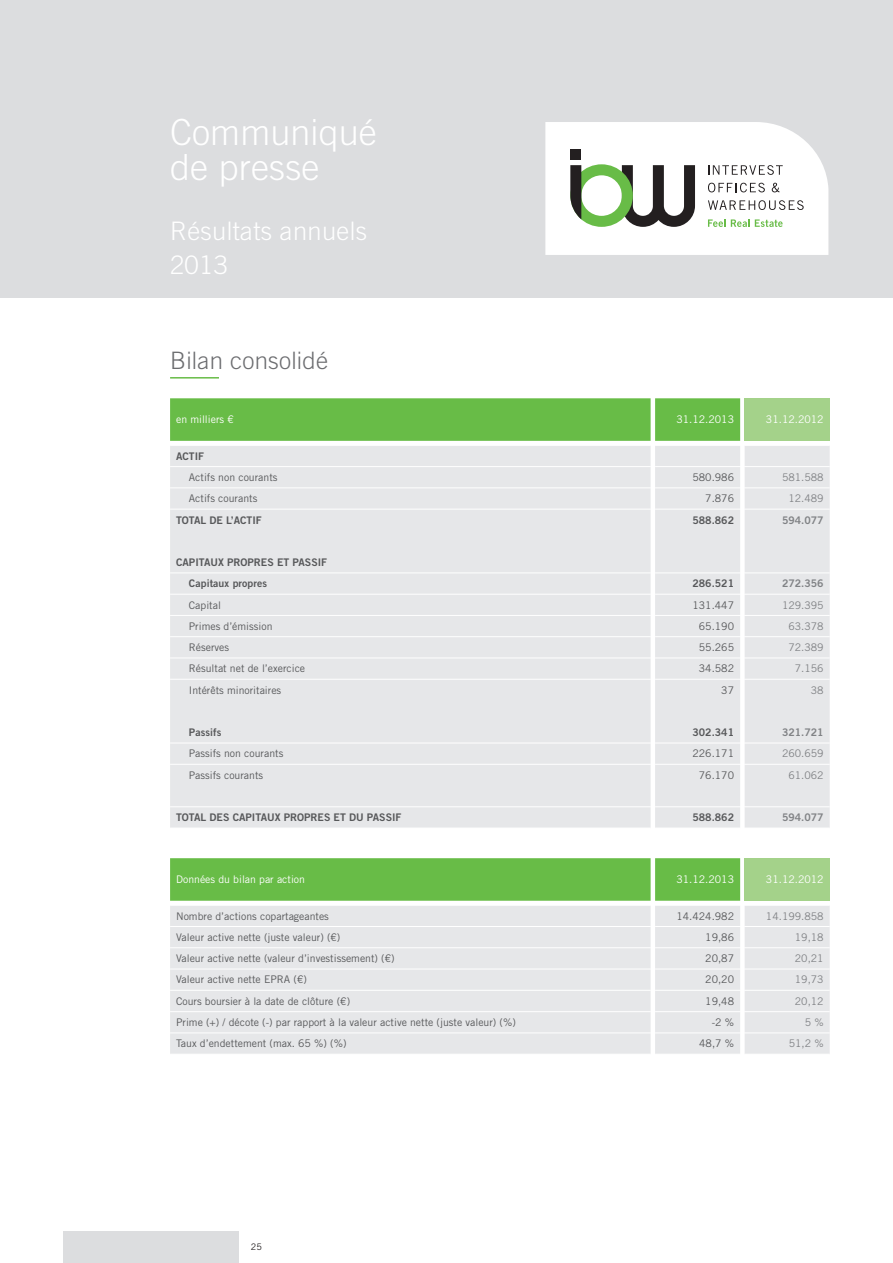
<style>
.page{position:relative;width:893px;height:1263px;background:#fff}
.page>*{position:absolute;margin:0;border:0;box-sizing:border-box;transform-origin:0 0}
.t1{font:300 36px/34.5px "Trade Gothic LT Std";letter-spacing:.005em;color:#fff}
.t2{font:300 25.5px/34.5px "Trade Gothic LT Std";letter-spacing:.015em;color:#fff}
.t3{font:300 24px "Trade Gothic LT Std";letter-spacing:.01em;color:#6c6d70}
.t4{font:10.5px "Trade Gothic LT Std";color:#57585a}
.t5{font:10.5px/21.3px "Trade Gothic LT Std Bd 2";color:#57585a}
.t6{font:10.5px "Trade Gothic LT Std";color:#808285}
.t7{font:10.5px "Trade Gothic LT Std";color:#fff}
.t8{font:10.5px "Trade Gothic LT Std Bd 2";color:#808285}
.t9{font:9px "Trade Gothic LT Std";color:#231f20}
</style>
<div class="page">
<hr style="left:170px;top:377px;width:49px;height:2px;background:#68bc47">
<div style="left:745px;top:398px;width:85px;height:43px;background:#a4d28a"></div>
<div style="left:170px;top:446px;width:660px;height:382px;background:#e6e7e9"></div>
<div style="left:170px;top:398px;width:575px;height:43px;background:#68bc47"></div>
<hr style="left:170px;top:594px;width:481px;height:1px;background:#fff">
<hr style="left:655px;top:594px;width:85px;height:1px;background:#fff">
<hr style="left:745px;top:594px;width:85px;height:1px;background:#fff">
<hr style="left:170px;top:615px;width:481px;height:1px;background:#fff">
<hr style="left:655px;top:615px;width:85px;height:1px;background:#fff">
<hr style="left:745px;top:615px;width:85px;height:1px;background:#fff">
<hr style="left:170px;top:636px;width:481px;height:1px;background:#fff">
<hr style="left:655px;top:636px;width:85px;height:1px;background:#fff">
<hr style="left:745px;top:636px;width:85px;height:1px;background:#fff">
<hr style="left:170px;top:658px;width:481px;height:1px;background:#fff">
<hr style="left:655px;top:658px;width:85px;height:1px;background:#fff">
<hr style="left:745px;top:658px;width:85px;height:1px;background:#fff">
<hr style="left:170px;top:679px;width:481px;height:1px;background:#fff">
<hr style="left:655px;top:679px;width:85px;height:1px;background:#fff">
<hr style="left:745px;top:679px;width:85px;height:1px;background:#fff">
<hr style="left:170px;top:764px;width:481px;height:1px;background:#fff">
<hr style="left:655px;top:764px;width:85px;height:1px;background:#fff">
<hr style="left:745px;top:764px;width:85px;height:1px;background:#fff">
<hr style="left:170px;top:806px;width:481px;height:1px;background:#fff">
<hr style="left:655px;top:806px;width:85px;height:1px;background:#fff">
<hr style="left:745px;top:806px;width:85px;height:1px;background:#fff">
<hr style="left:170px;top:466px;width:481px;height:1px;background:#fff">
<hr style="left:655px;top:466px;width:85px;height:1px;background:#fff">
<hr style="left:745px;top:466px;width:85px;height:1px;background:#fff">
<hr style="left:170px;top:487px;width:481px;height:1px;background:#fff">
<hr style="left:655px;top:487px;width:85px;height:1px;background:#fff">
<hr style="left:745px;top:487px;width:85px;height:1px;background:#fff">
<hr style="left:170px;top:509px;width:481px;height:1px;background:#fff">
<hr style="left:655px;top:509px;width:85px;height:1px;background:#fff">
<hr style="left:745px;top:509px;width:85px;height:1px;background:#fff">
<hr style="left:170px;top:572px;width:481px;height:1px;background:#fff">
<hr style="left:655px;top:572px;width:85px;height:1px;background:#fff">
<hr style="left:745px;top:572px;width:85px;height:1px;background:#fff">
<hr style="left:170px;top:743px;width:481px;height:1px;background:#fff">
<hr style="left:655px;top:743px;width:85px;height:1px;background:#fff">
<hr style="left:745px;top:743px;width:85px;height:1px;background:#fff">
<div style="left:745px;top:858px;width:85px;height:43px;background:#a4d28a"></div>
<div style="left:170px;top:906px;width:660px;height:148px;background:#e6e7e9"></div>
<div style="left:170px;top:858px;width:575px;height:43px;background:#68bc47"></div>
<hr style="left:170px;top:926px;width:481px;height:1px;background:#fff">
<hr style="left:655px;top:926px;width:85px;height:1px;background:#fff">
<hr style="left:745px;top:926px;width:85px;height:1px;background:#fff">
<hr style="left:170px;top:947px;width:481px;height:1px;background:#fff">
<hr style="left:655px;top:947px;width:85px;height:1px;background:#fff">
<hr style="left:745px;top:947px;width:85px;height:1px;background:#fff">
<hr style="left:170px;top:969px;width:481px;height:1px;background:#fff">
<hr style="left:655px;top:969px;width:85px;height:1px;background:#fff">
<hr style="left:745px;top:969px;width:85px;height:1px;background:#fff">
<hr style="left:170px;top:990px;width:481px;height:1px;background:#fff">
<hr style="left:655px;top:990px;width:85px;height:1px;background:#fff">
<hr style="left:745px;top:990px;width:85px;height:1px;background:#fff">
<hr style="left:170px;top:1011px;width:481px;height:1px;background:#fff">
<hr style="left:655px;top:1011px;width:85px;height:1px;background:#fff">
<hr style="left:745px;top:1011px;width:85px;height:1px;background:#fff">
<hr style="left:170px;top:1032px;width:481px;height:1px;background:#fff">
<hr style="left:655px;top:1032px;width:85px;height:1px;background:#fff">
<hr style="left:745px;top:1032px;width:85px;height:1px;background:#fff">
<div style="left:64px;top:1231px;width:175px;height:32px;background:#dcdddf"></div>
<div style="left:0;top:0;width:893px;height:298px;background:#dcdddf"></div>
<svg style="left:545px;top:122px;width:283px;height:133px;background:#e4e7e2"></svg>
<h1 class="t1" style="left:170px;top:115px;width:208px">Communiqué de presse</h1>
<h2 class="t2" style="left:170px;top:213px;width:198px">Résultats annuels<br>2013</h2>
<h3 class="t3" style="left:170px;top:346px;width:160px">Bilan consolidé</h3>
<p class="t7" style="left:176px;top:413px;width:59px">en milliers €</p>
<p class="t7" style="left:676px;top:413px;width:59px">31.12.2013</p>
<p class="t7" style="left:766px;top:413px;width:59px">31.12.2012</p>
<p class="t5" style="left:176px;top:445px;width:30px">ACTIF</p>
<p class="t4" style="left:189px;top:471px;width:90px">Actifs non courants</p>
<p class="t4" style="left:692px;top:471px;width:43px">580.986</p>
<p class="t6" style="left:782px;top:471px;width:43px">581.588</p>
<p class="t4" style="left:189px;top:492px;width:70px">Actifs courants</p>
<p class="t4" style="left:705px;top:492px;width:30px">7.876</p>
<p class="t6" style="left:788px;top:492px;width:37px">12.489</p>
<p class="t5" style="left:176px;top:509px;width:82px">Total de l’actif</p>
<p class="t5" style="left:692px;top:509px;width:43px">588.862</p>
<p class="t8" style="left:782px;top:513px;width:43px">594.077</p>
<p class="t5" style="left:176px;top:551px;width:30px">CAPITAU</p>
<p class="t5" style="left:189px;top:551px;width:140px;text-indent:29px">X PROPRES ET PASS IF<br>Capitaux propres</p>
<p class="t5" style="left:692px;top:573px;width:43px">286.521</p>
<p class="t8" style="left:782px;top:577px;width:43px">272.356</p>
<p class="t4" style="left:189px;top:598px;width:34px">Capital</p>
<p class="t4" style="left:692px;top:598px;width:43px">131.447</p>
<p class="t6" style="left:782px;top:598px;width:43px">129.395</p>
<p class="t4" style="left:189px;top:620px;width:85px">Primes d’émission</p>
<p class="t4" style="left:699px;top:620px;width:37px">65.190</p>
<p class="t6" style="left:788px;top:620px;width:37px">63.378</p>
<p class="t4" style="left:189px;top:641px;width:42px">Réserves</p>
<p class="t4" style="left:699px;top:641px;width:37px">55.265</p>
<p class="t6" style="left:788px;top:641px;width:37px">72.389</p>
<p class="t4" style="left:189px;top:662px;width:118px">Résultat net de l’exercice</p>
<p class="t4" style="left:699px;top:662px;width:37px">34.582</p>
<p class="t6" style="left:795px;top:662px;width:30px">7.156</p>
<p class="t4" style="left:189px;top:684px;width:94px">Intérêts minoritaires</p>
<p class="t4" style="left:721px;top:684px;width:14px">37</p>
<p class="t6" style="left:811px;top:684px;width:14px">38</p>
<p class="t5" style="left:189px;top:722px;width:34px">Passifs</p>
<p class="t5" style="left:692px;top:722px;width:43px">302.341</p>
<p class="t8" style="left:782px;top:726px;width:43px">321.721</p>
<p class="t4" style="left:189px;top:747px;width:96px">Passifs non courants</p>
<p class="t4" style="left:692px;top:747px;width:43px">226.171</p>
<p class="t6" style="left:782px;top:747px;width:43px">260.659</p>
<p class="t4" style="left:189px;top:769px;width:76px">Passifs courants</p>
<p class="t4" style="left:699px;top:769px;width:37px">76.170</p>
<p class="t6" style="left:788px;top:769px;width:37px">61.062</p>
<p class="t5" style="left:176px;top:807px;width:7px">TOTAL</p>
<p class="t5" style="left:210px;top:807px;width:53px">DES CAPITAU</p>
<p class="t5" style="left:275px;top:807px;width:128px">X PROPRES ET DU PASS IF</p>
<p class="t5" style="left:692px;top:807px;width:43px">588.862</p>
<p class="t8" style="left:782px;top:811px;width:43px">594.077</p>
<p class="t7" style="left:176px;top:873px;width:130px">Données du bilan par action</p>
<p class="t7" style="left:676px;top:873px;width:59px">31.12.2013</p>
<p class="t7" style="left:766px;top:873px;width:59px">31.12.2012</p>
<p class="t4" style="left:176px;top:909px;width:154px">N ombre d’actions copartageantes</p>
<p class="t4" style="left:676px;top:909px;width:59px">14.424.982</p>
<p class="t6" style="left:766px;top:909px;width:59px">14.199.858</p>
<p class="t4" style="left:176px;top:931px;width:166px">Valeur active nette (juste valeur) (€)</p>
<p class="t4" style="left:705px;top:931px;width:30px">19,86</p>
<p class="t6" style="left:795px;top:931px;width:30px">19,18</p>
<p class="t4" style="left:176px;top:952px;width:220px">Valeur active nette (valeur d’investissement) (€)</p>
<p class="t4" style="left:705px;top:952px;width:30px">20,87</p>
<p class="t6" style="left:795px;top:952px;width:30px">20,21</p>
<p class="t4" style="left:176px;top:973px;width:132px">Valeur active nette EPRA (€)</p>
<p class="t4" style="left:705px;top:973px;width:30px">20,20</p>
<p class="t6" style="left:795px;top:973px;width:30px">19,73</p>
<p class="t4" style="left:176px;top:995px;width:176px">Cours boursier à la date de clôture (€)</p>
<p class="t4" style="left:705px;top:995px;width:30px">19,48</p>
<p class="t6" style="left:795px;top:995px;width:30px">20,12</p>
<p class="t4" style="left:176px;top:1016px;width:341px">Prime (+) / décote (-) par rapport à la valeur active nette (juste valeur) (%)</p>
<p class="t4" style="left:712px;top:1016px;width:24px">-2 %</p>
<p class="t6" style="left:805px;top:1016px;width:20px">5 %</p>
<p class="t4" style="left:176px;top:1037px;width:172px">Taux d’endettement (max. 65 %) (%)</p>
<p class="t4" style="left:699px;top:1037px;width:36px">48,7 %</p>
<p class="t6" style="left:789px;top:1037px;width:36px">51,2 %</p>
<p class="t9" style="left:251px;top:1241px;width:12px">25</p>
</div>
